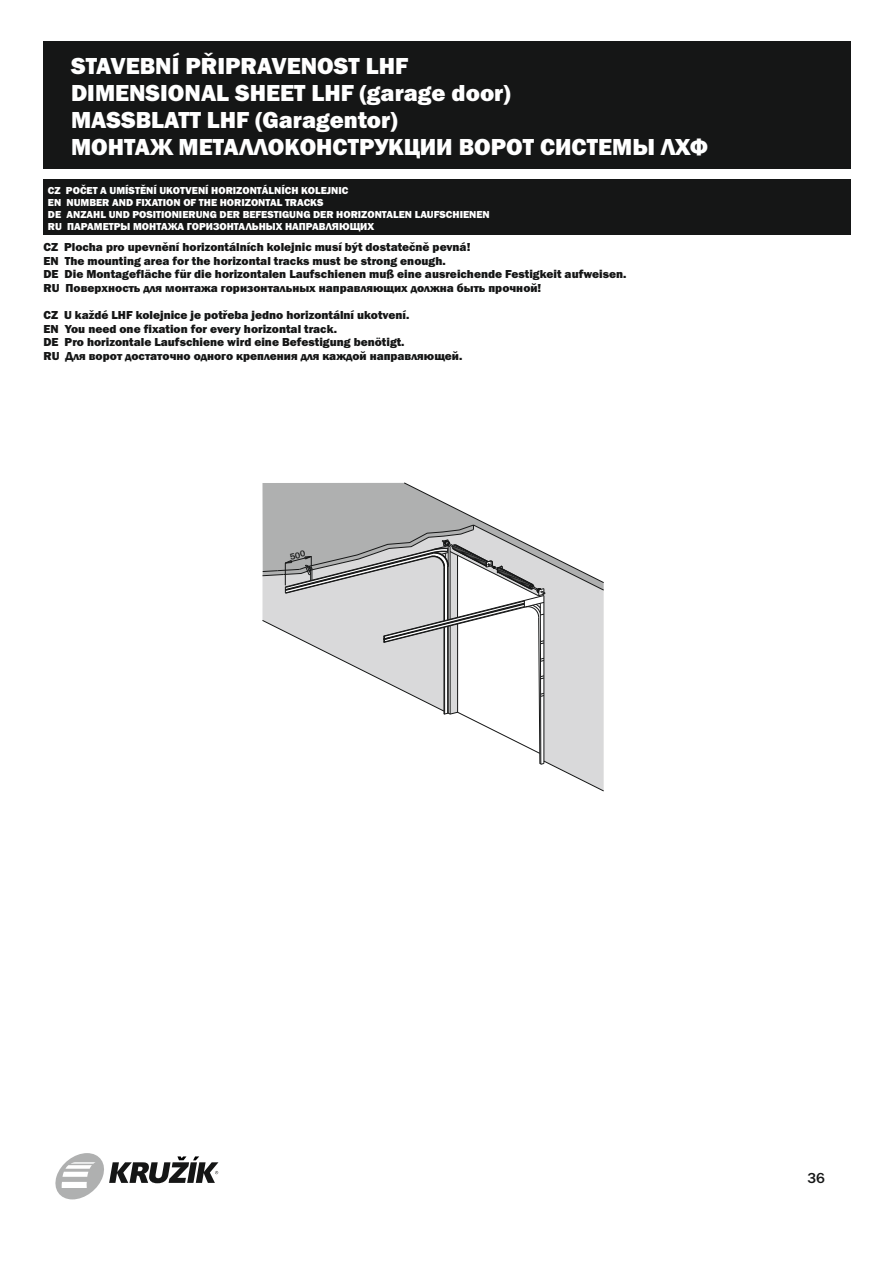
<style>
.page{position:relative;width:893px;height:1263px;background:#fff}
.page>*{position:absolute;margin:0;border:0;box-sizing:border-box;transform-origin:0 0}
.t1{font:800 24px/27.2px "Franklin Gothic";color:#fff}
.t2{font:500 15px "Franklin Gothic";color:#151616}
.t3{font:800 12px/13.6px "Franklin Gothic";color:#151616}
.t4{font:800 10.5px/11.9px "Franklin Gothic";color:#fff}
</style>
<div class="page">
<div style="left:43px;top:179px;width:808px;height:56px;background:#151616"></div>
<div style="left:43px;top:41px;width:808px;height:128px;background:#151616"></div>
<svg style="left:55px;top:1153px;width:163px;height:46px"></svg>
<svg style="left:262px;top:482px;width:342px;height:309px"></svg>
<h1 class="t1" style="left:71px;top:54px;width:639px">STAVEBNÍ PŘIPRAVENOST LHF<br>DIMENSIONAL SHEET LHF (garage door)<br>MASSBLATT LHF (Garagentor)<br>МОНТАЖ МЕТАЛЛОКОНСТРУКЦИИ ВОРОТ СИСТЕМЫ ЛХФ</h1>
<p class="t4" style="left:48px;top:186px;width:443px">CZ POČET A UMÍSTĚNÍ UKOTVENÍ HORIZONTÁLNÍCH KOLEJNIC<br>EN NUMBER AND FIXATION OF THE HORIZONTAL TRACKS<br>DE ANZAHL UND POSITIONIERUNG DER BEFESTIGUNG DER HORIZONTALEN LAUFSCHIENEN RU ПАРАМЕТРЫ МОНТАЖА ГОРИЗОНТАЛЬНЫХ НАПРАВЛЯЮЩИХ</p>
<p class="t3" style="left:43px;top:241px;width:584px">CZ Plocha pro upevnění horizontálních kolejnic musí být dostatečně pevná!<br>EN The mounting area for the horizontal tracks must be strong enough.<br>DE Die Montagefläche für die horizontalen Laufschienen muß eine ausreichende Festigkeit aufweisen.<br>RU Поверхность для монтажа горизонтальных направляющих должна быть прочной!</p>
<p class="t3" style="left:43px;top:309px;width:420px">CZ U každé LHF kolejnice je potřeba jedno horizontální ukotvení.<br>EN You need one fixation for every horizontal track.<br>DE Pro horizontale Laufschiene wird eine Befestigung benötigt.<br>RU Для ворот достаточно одного крепления для каждой направляющей.</p>
<p class="t2" style="left:807px;top:1172px;width:19px">36</p>
</div>
